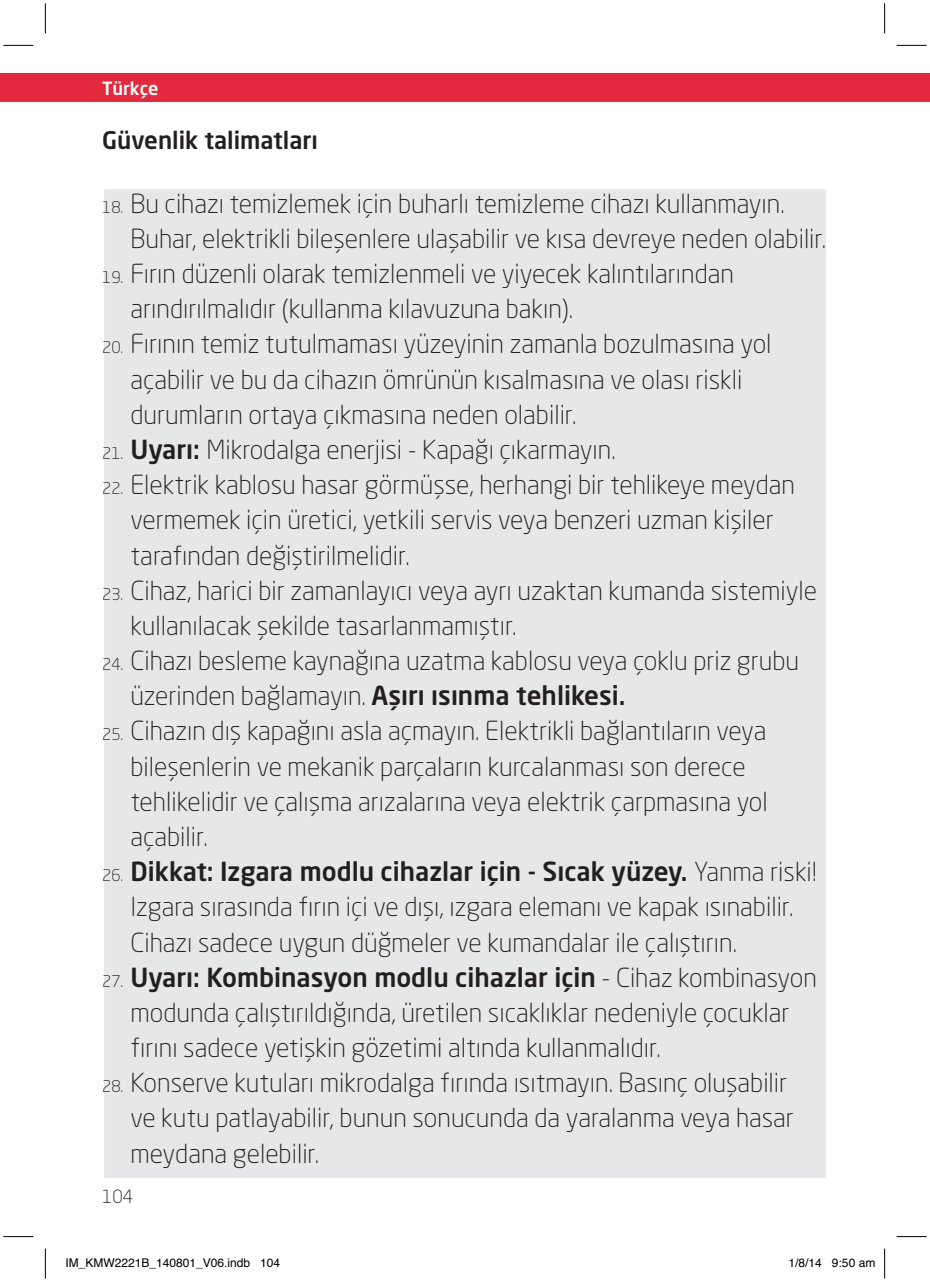
<style>
.page{position:relative;width:930px;height:1282px;background:#fff}
.page>*{position:absolute;margin:0;border:0;box-sizing:border-box;transform-origin:0 0}
.Big_Warnings{font:300 26px/35.2px "Neo Sans W1 G";color:#231f20}
.t1{font:500 24px "Neo Sans W1 G";color:#231f20}
.t2{font:500 18px "Neo Sans W1 G";color:#fff}
.t3{font:300 18px "Neo Sans W1 G";color:#231f20}
.t4{font:12px "Helvetica";color:#000}
.s1{font-size:16px}
.s2{font-weight:500}
</style>
<div class="page">
<div style="left:0;top:74px;width:930px;height:28px;background:#e2293e"></div>
<div style="left:102px;top:187px;width:726px;height:992px;background:#e6e7e9;border:2px solid #fff"></div>
<hr style="left:3px;top:45px;width:30px;height:1px;background:#000">
<hr style="left:896px;top:45px;width:30px;height:1px;background:#000">
<hr style="left:3px;top:1236px;width:30px;height:1px;background:#000">
<hr style="left:896px;top:1236px;width:30px;height:1px;background:#000">
<hr style="left:45px;top:3px;width:1px;height:30px;background:#000">
<hr style="left:45px;top:1248px;width:1px;height:30px;background:#000">
<hr style="left:884px;top:3px;width:1px;height:30px;background:#000">
<hr style="left:884px;top:1248px;width:1px;height:30px;background:#000">
<p class="t2" style="left:102px;top:77px;width:58px">Türkçe</p>
<p class="t1" style="left:102px;top:125px;width:217px">Güvenlik talimatları</p>
<p class="Big_Warnings" style="left:130px;top:185px;width:697px;text-indent:-28px"><span class="s1">18.</span> Bu cihazı temizlemek için buharlı temizleme cihazı kullanmayın.<br>Buhar, elektrikli bileşenlere ulaşabilir ve kısa devreye neden olabilir.</p>
<p class="Big_Warnings" style="left:130px;top:256px;width:605px;text-indent:-28px"><span class="s1">19.</span> Fırın düzenli olarak temizlenmeli ve yiyecek kalıntılarından arındırılmalıdır (kullanma kılavuzuna bakın).</p>
<p class="Big_Warnings" style="left:130px;top:326px;width:642px;text-indent:-28px"><span class="s1">20.</span> Fırının temiz tutulmaması yüzeyinin zamanla bozulmasına yol açabilir ve bu da cihazın ömrünün kısalmasına ve olası riskli durumların ortaya çıkmasına neden olabilir.</p>
<p class="Big_Warnings" style="left:102px;top:431px;width:515px"><span class="s1">21.</span> <span class="s2">Uyarı:</span> Mikrodalga enerjisi - Kapağı çıkarmayın.</p>
<p class="Big_Warnings" style="left:130px;top:466px;width:666px;text-indent:-28px"><span class="s1">22.</span> Elektrik kablosu hasar görmüşse, herhangi bir tehlikeye meydan vermemek için üretici, yetkili servis veya benzeri uzman kişiler tarafından değiştirilmelidir.</p>
<p class="Big_Warnings" style="left:130px;top:572px;width:688px;text-indent:-28px"><span class="s1">23.</span> Cihaz, harici bir zamanlayıcı veya ayrı uzaktan kumanda sistemiyle kullanılacak şekilde tasarlanmamıştır.</p>
<p class="Big_Warnings" style="left:130px;top:642px;width:670px;text-indent:-28px"><span class="s1">24.</span> Cihazı besleme kaynağına uzatma kablosu veya çoklu priz grubu üzerinden bağlamayın. <span class="s2">Aşırı ısınma tehlikesi.</span></p>
<p class="Big_Warnings" style="left:130px;top:713px;width:639px;text-indent:-28px"><span class="s1">25.</span> Cihazın dış kapağını asla açmayın. Elektrikli bağlantıların veya bileşenlerin ve mekanik parçaların kurcalanması son derece tehlikelidir ve çalışma arızalarına veya elektrik çarpmasına yol açabilir.</p>
<p class="Big_Warnings" style="left:130px;top:853px;width:688px;text-indent:-28px"><span class="s1">26.</span> <span class="s2">Dikkat: Izgara modlu cihazlar için - Sıcak yüzey.</span> Yanma riski!<br>Izgara sırasında fırın içi ve dışı, ızgara elemanı ve kapak ısınabilir.<br>Cihazı sadece uygun düğmeler ve kumandalar ile çalıştırın.</p>
<p class="Big_Warnings" style="left:130px;top:959px;width:688px;text-indent:-28px"><span class="s1">27.</span> <span class="s2">Uyarı: Kombinasyon modlu cihazlar için</span> - Cihaz kombinasyon modunda çalıştırıldığında, üretilen sıcaklıklar nedeniyle çocuklar fırını sadece yetişkin gözetimi altında kullanmalıdır.</p>
<p class="Big_Warnings" style="left:130px;top:1064px;width:665px;text-indent:-28px"><span class="s1">28.</span> Konserve kutuları mikrodalga fırında ısıtmayın. Basınç oluşabilir ve kutu patlayabilir, bunun sonucunda da yaralanma veya hasar meydana gelebilir.</p>
<p class="t3" style="left:102px;top:1185px;width:33px">104</p>
<p class="t4" style="left:65px;top:1252px;width:216px">IM_KMW2221B_140801_V06.indb 104</p>
<p class="t4" style="left:788px;top:1252px;width:88px">1/8/14 9:50 am</p>
</div>
